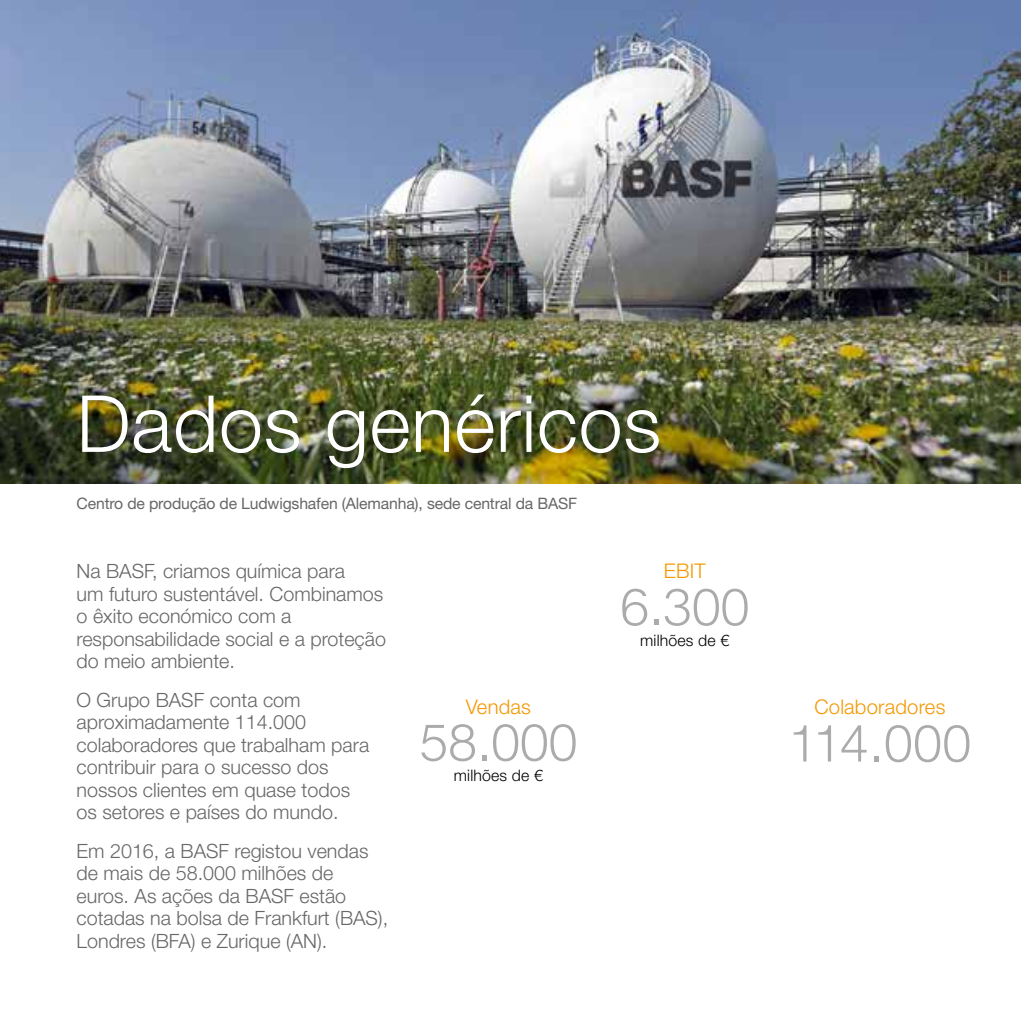
<style>
.page{position:relative;width:1021px;height:1021px;background:#fff}
.page>*{position:absolute;margin:0;border:0;box-sizing:border-box;transform-origin:0 0}
.t1{font:300 78.75px "Helvetica Neue LT Std";letter-spacing:.01em;color:#fff}
.t2{font:300 51.52px "Helvetica Finanz Std";color:#acaaaa}
.t3{font:300 20.25px "Helvetica Finanz Std";letter-spacing:.01em;color:#f49800}
.t4{font:300 19.8px/22.5px "Helvetica Finanz Std";color:#676767}
.t5{font:15.75px "Helvetica Finanz Std";letter-spacing:-.01em;color:#676767}
.t6{font:300 15.75px "Helvetica Finanz Std";letter-spacing:.01em;color:#000}
</style>
<div class="page">
<img style="left:0;top:0;width:1020px;height:483px">
<h1 class="t1" style="left:77px;top:376px;width:586px">Dados genéricos</h1>
<p class="t5" style="left:77px;top:494px;width:502px">Centro de produção de Ludwigshafen (Alemanha), sede central da BASF</p>
<p class="t4" style="left:77px;top:559px;width:311px">Na BASF, criamos química para<br>um futuro sustentável. Combinamos o êxito económico com a responsabilidade social e a proteção do meio ambiente.</p>
<p class="t4" style="left:77px;top:688px;width:294px">O Grupo BASF conta com aproximadamente 114.000 colaboradores que trabalham para contribuir para o sucesso dos nossos clientes em quase todos os setores e países do mundo.</p>
<p class="t4" style="left:77px;top:839px;width:313px">Em 2016, a BASF registou vendas de mais de 58.000 milhões de euros. As ações da BASF estão cotadas na bolsa de Frankfurt (BAS),<br>Londres (BFA) e Zurique (AN).</p>
<p class="t3" style="left:466px;top:694px;width:67px">Vendas</p>
<h2 class="t2" style="left:419px;top:711px;width:159px">58.000</h2>
<p class="t6" style="left:454px;top:766px;width:90px">milhões de €</p>
<p class="t3" style="left:664px;top:559px;width:43px">EBIT</p>
<h2 class="t2" style="left:620px;top:576px;width:131px">6.300</h2>
<p class="t6" style="left:640px;top:630px;width:90px">milhões de €</p>
<p class="t3" style="left:814px;top:694px;width:132px">Colaboradores</p>
<h2 class="t2" style="left:788px;top:712px;width:184px">114.000</h2>
</div>
